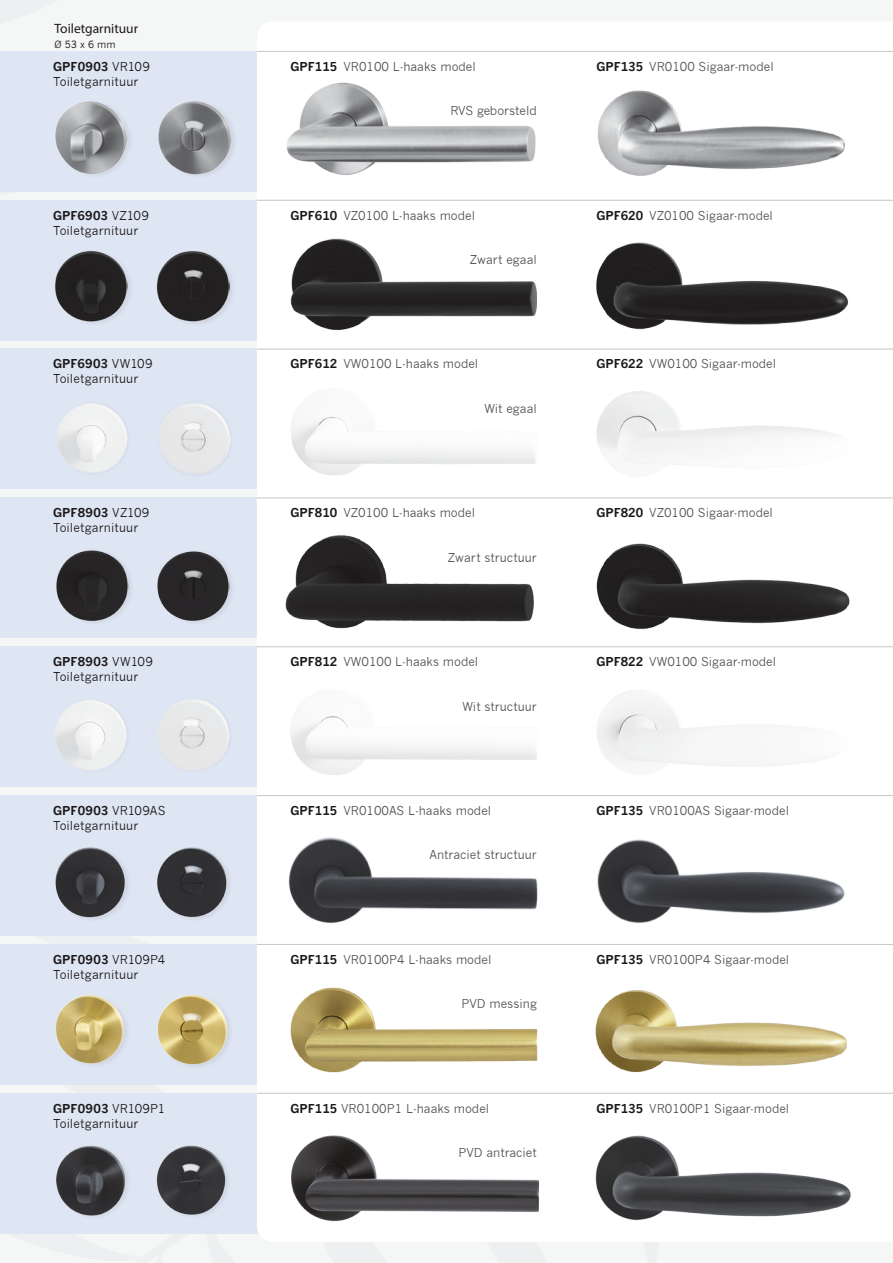
<style>
.page{position:relative;width:893px;height:1263px;background:#f5f6f6}
.page>*{position:absolute;margin:0;border:0;box-sizing:border-box;transform-origin:0 0}
.t1{font:13.5px "Myriad Pro";color:#1b1819}
.t2{font:12px "News Gothic";color:#525254}
.t3{font:12px/15px "News Gothic";letter-spacing:.01em;color:#1b1819}
.t4{font:9.75px "News Gothic";color:#1b1819}
.s1{font-weight:700}
.s2{font-weight:700;color:#1b1819}
</style>
<div class="page">
<svg style="left:0;top:191px;width:145px;height:158px"></svg>
<div style="left:0;top:349px;width:305px;height:140px;background:#dee5f3"></div>
<div style="left:0;top:200px;width:305px;height:140px;background:#dee5f3"></div>
<div style="left:0;top:795px;width:305px;height:140px;background:#dee5f3"></div>
<div style="left:0;top:497px;width:305px;height:141px;background:#dee5f3"></div>
<div style="left:0;top:1093px;width:305px;height:140px;background:#dee5f3"></div>
<div style="left:0;top:646px;width:305px;height:141px;background:#dee5f3"></div>
<div style="left:0;top:944px;width:305px;height:140px;background:#dee5f3"></div>
<div style="left:0;top:51px;width:305px;height:140px;background:#dee5f3"></div>
<div style="left:257px;top:52px;width:636px;height:1182px;background:#fff"></div>
<img style="left:595px;top:837px;width:253px;height:90px">
<img style="left:285px;top:836px;width:257px;height:90px">
<img style="left:592px;top:1134px;width:261px;height:86px">
<img style="left:288px;top:1134px;width:253px;height:88px">
<img style="left:160px;top:404px;width:70px;height:70px">
<img style="left:157px;top:251px;width:73px;height:71px">
<img style="left:157px;top:551px;width:73px;height:70px">
<img style="left:156px;top:1145px;width:72px;height:70px">
<img style="left:158px;top:699px;width:71px;height:72px">
<img style="left:157px;top:995px;width:73px;height:70px">
<img style="left:158px;top:101px;width:74px;height:73px">
<img style="left:57px;top:403px;width:70px;height:70px">
<img style="left:55px;top:251px;width:72px;height:71px">
<img style="left:56px;top:550px;width:72px;height:71px">
<img style="left:56px;top:1145px;width:72px;height:71px">
<img style="left:55px;top:700px;width:71px;height:70px">
<img style="left:55px;top:995px;width:72px;height:69px">
<img style="left:55px;top:101px;width:72px;height:73px">
<img style="left:157px;top:847px;width:71px;height:70px">
<img style="left:55px;top:847px;width:73px;height:70px">
<img style="left:584px;top:377px;width:292px;height:114px">
<img style="left:279px;top:377px;width:289px;height:112px">
<img style="left:586px;top:230px;width:292px;height:113px">
<img style="left:281px;top:230px;width:298px;height:115px">
<img style="left:586px;top:531px;width:286px;height:112px">
<img style="left:257px;top:523px;width:305px;height:120px">
<img style="left:584px;top:678px;width:295px;height:113px">
<img style="left:277px;top:678px;width:301px;height:113px">
<img style="left:586px;top:972px;width:271px;height:113px">
<img style="left:281px;top:972px;width:280px;height:113px">
<img style="left:588px;top:81px;width:279px;height:108px">
<img style="left:262px;top:77px;width:298px;height:111px">
<hr style="left:257px;top:1093px;width:636px;height:1px;background:#c5c6c8">
<hr style="left:257px;top:944px;width:636px;height:1px;background:#c5c6c8">
<hr style="left:257px;top:795px;width:636px;height:1px;background:#c5c6c8">
<hr style="left:257px;top:646px;width:636px;height:1px;background:#c5c6c8">
<hr style="left:257px;top:497px;width:636px;height:1px;background:#c5c6c8">
<hr style="left:257px;top:349px;width:636px;height:1px;background:#c5c6c8">
<hr style="left:257px;top:200px;width:636px;height:1px;background:#c5c6c8">
<hr style="left:257px;top:51px;width:636px;height:1px;background:#c5c6c8">
<p class="t1" style="left:55px;top:20px;width:85px">Toiletgarnituur</p>
<p class="t4" style="left:55px;top:38px;width:63px">Ø 53 x 6 mm</p>
<p class="t3" style="left:53px;top:59px;width:98px"><span class="s1">GPF0903</span> VR109<br>Toiletgarnituur</p>
<p class="t2" style="left:291px;top:59px;width:187px"><span class="s2">GPF115</span> VR0100 L-haaks model</p>
<p class="t2" style="left:596px;top:59px;width:179px"><span class="s2">GPF135</span> VR0100 Sigaar-model</p>
<p class="t2" style="left:450px;top:104px;width:88px">RVS geborsteld</p>
<p class="t3" style="left:53px;top:208px;width:97px"><span class="s1">GPF6903</span> VZ109<br>Toiletgarnituur</p>
<p class="t2" style="left:291px;top:208px;width:186px"><span class="s2">GPF610</span> VZ0100 L-haaks model</p>
<p class="t2" style="left:596px;top:208px;width:178px"><span class="s2">GPF620</span> VZ0100 Sigaar-model</p>
<p class="t2" style="left:470px;top:253px;width:69px">Zwart egaal</p>
<p class="t3" style="left:53px;top:357px;width:101px"><span class="s1">GPF6903</span> VW109<br>Toiletgarnituur</p>
<p class="t2" style="left:291px;top:357px;width:189px"><span class="s2">GPF612</span> VW0100 L-haaks model</p>
<p class="t2" style="left:596px;top:357px;width:181px"><span class="s2">GPF622</span> VW0100 Sigaar-model</p>
<p class="t2" style="left:484px;top:402px;width:54px">Wit egaal</p>
<p class="t3" style="left:53px;top:505px;width:98px"><span class="s1">GPF8903</span> VZ109<br>Toiletgarnituur</p>
<p class="t2" style="left:291px;top:506px;width:186px"><span class="s2">GPF810</span> VZ0100 L-haaks model</p>
<p class="t2" style="left:596px;top:506px;width:178px"><span class="s2">GPF820</span> VZ0100 Sigaar-model</p>
<p class="t2" style="left:448px;top:550px;width:90px">Zwart structuur</p>
<p class="t3" style="left:53px;top:654px;width:101px"><span class="s1">GPF8903</span> VW109<br>Toiletgarnituur</p>
<p class="t2" style="left:291px;top:655px;width:189px"><span class="s2">GPF812</span> VW0100 L-haaks model</p>
<p class="t2" style="left:596px;top:655px;width:181px"><span class="s2">GPF822</span> VW0100 Sigaar-model</p>
<p class="t2" style="left:462px;top:699px;width:76px">Wit structuur</p>
<p class="t3" style="left:53px;top:803px;width:114px"><span class="s1">GPF0903</span> VR109AS<br>Toiletgarnituur</p>
<p class="t2" style="left:291px;top:804px;width:202px"><span class="s2">GPF115</span> VR0100AS L-haaks model</p>
<p class="t2" style="left:596px;top:804px;width:194px"><span class="s2">GPF135</span> VR0100AS Sigaar-model</p>
<p class="t2" style="left:429px;top:848px;width:109px">Antraciet structuur</p>
<p class="t3" style="left:53px;top:952px;width:114px"><span class="s1">GPF0903</span> VR109P4<br>Toiletgarnituur</p>
<p class="t2" style="left:291px;top:952px;width:202px"><span class="s2">GPF115</span> VR0100P4 L-haaks model</p>
<p class="t2" style="left:596px;top:952px;width:194px"><span class="s2">GPF135</span> VR0100P4 Sigaar-model</p>
<p class="t2" style="left:461px;top:997px;width:77px">PVD messing</p>
<p class="t3" style="left:53px;top:1101px;width:114px"><span class="s1">GPF0903</span> VR109P1<br>Toiletgarnituur</p>
<p class="t2" style="left:291px;top:1101px;width:200px"><span class="s2">GPF115</span> VR0100P1 L-haaks model</p>
<p class="t2" style="left:596px;top:1101px;width:194px"><span class="s2">GPF135</span> VR0100P1 Sigaar-model</p>
<p class="t2" style="left:458px;top:1146px;width:80px">PVD antraciet</p>
</div>
